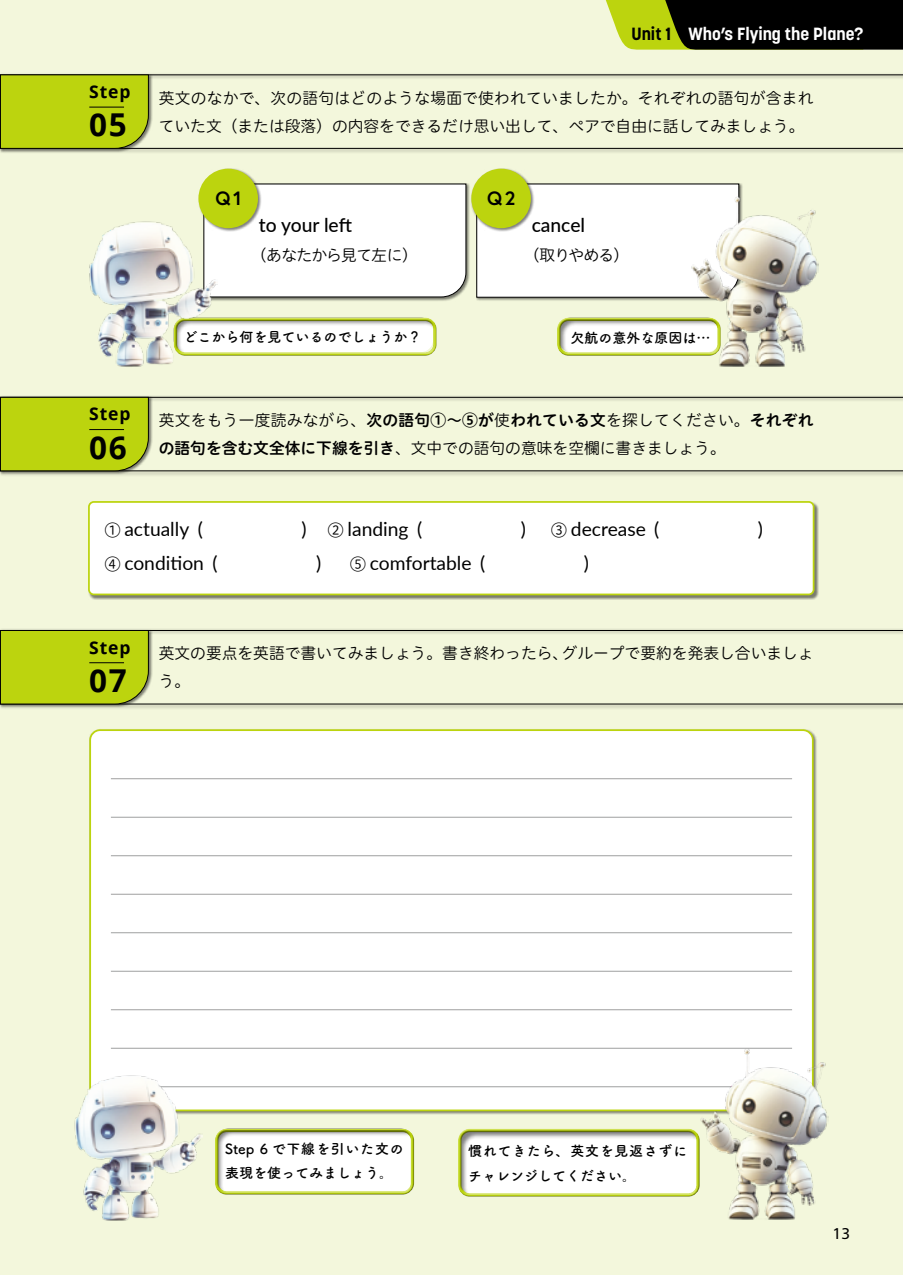
<style>
.page{position:relative;width:903px;height:1275px;background:#f3f7dc}
.page>*{position:absolute;margin:0;border:0;box-sizing:border-box;transform-origin:0 0}
.t1{font:700 31.5px "Open Sans";color:#000}
.t2{font:19.25px "Lato";color:#000}
.t3{font:500 19.25px "Lato";color:#000}
.t4{font:700 19.25px "Europa";color:#000}
.t5{font:700 17.5px "Korolev";color:#fff}
.t6{font:700 17.5px "Open Sans";letter-spacing:.05em;color:#000}
.t7{font:600 16.1px "Rolphie";color:#000}
.t8{font:15.75px/28px "Hiragino UD Sans R Std W3";color:#000}
.t9{font:15.75px "Hiragino UD Sans R Std N W3";letter-spacing:-.05em;color:#000}
.t10{font:700 14px/24.5px "Tsuku A Rd Gothic";color:#000}
.t11{font:700 14px/24.5px "Tsuku A Rd Gothic";letter-spacing:.05em;color:#000}
.s1{color:#000}
.s2{font-family:"Hiragino UD Sans R Std W6"}
.s3{font-family:"Hiragino UD Sans R Std W3";font-size:15.75px}
</style>
<div class="page">
<div style="left:0;top:73px;width:903px;height:81px;background:#dce0c7"></div>
<svg style="left:153px;top:74px;width:750px;height:75px;background:#ebefd5"></svg>
<div style="left:0;top:395px;width:903px;height:81px;background:#000;opacity:.5"></div>
<svg style="left:153px;top:397px;width:750px;height:74px"></svg>
<div style="left:0;top:628px;width:903px;height:81px;background:#000;opacity:.5"></div>
<svg style="left:153px;top:630px;width:750px;height:74px"></svg>
<div style="left:171px;top:315px;width:267px;height:39px;background:#fff;opacity:.5"></div>
<div style="left:172px;top:320px;width:267px;height:36px;background:#000;opacity:.5"></div>
<div style="left:554px;top:315px;width:168px;height:39px;background:#fff;opacity:.5"></div>
<div style="left:556px;top:319px;width:167px;height:38px;background:#000;opacity:.5"></div>
<div style="left:0;top:74px;width:153px;height:79px;background:#000;opacity:.5"></div>
<svg style="left:0;top:74px;width:149px;height:75px;background:#b3c910"></svg>
<div style="left:0;top:396px;width:153px;height:79px;background:#000;opacity:.5"></div>
<svg style="left:0;top:396px;width:149px;height:76px;background:#b3c912"></svg>
<div style="left:0;top:629px;width:153px;height:79px;background:#000;opacity:.5"></div>
<svg style="left:0;top:630px;width:149px;height:75px;background:#b3ca11"></svg>
<hr style="left:89px;top:107px;width:35px;height:1px;background:#000">
<hr style="left:89px;top:429px;width:35px;height:1px;background:#000">
<hr style="left:89px;top:662px;width:35px;height:1px;background:#000">
<div style="left:90px;top:730px;width:723px;height:380px;background:#fff;border-radius:10px"></div>
<hr style="left:111px;top:778px;width:681px;height:1px;background:#9fa0a0">
<hr style="left:111px;top:817px;width:681px;height:1px;background:#9fa0a0">
<hr style="left:111px;top:855px;width:681px;height:1px;background:#9fa0a0">
<hr style="left:111px;top:894px;width:681px;height:1px;background:#9fa0a0">
<hr style="left:111px;top:932px;width:681px;height:1px;background:#9fa0a0">
<hr style="left:111px;top:971px;width:681px;height:1px;background:#9fa0a0">
<hr style="left:111px;top:1009px;width:681px;height:1px;background:#9fa0a0">
<hr style="left:111px;top:1048px;width:681px;height:1px;background:#9fa0a0">
<hr style="left:111px;top:1086px;width:681px;height:1px;background:#9fa0a0">
<div style="left:89px;top:729px;width:725px;height:382px;border:2px solid #bcd40e;border-radius:10px"></div>
<div style="left:212px;top:1126px;width:203px;height:67px;background:#fff;opacity:.5"></div>
<div style="left:213px;top:1130px;width:204px;height:65px;background:#000;opacity:.5"></div>
<div style="left:455px;top:1126px;width:246px;height:69px;background:#fff;opacity:.5"></div>
<div style="left:457px;top:1130px;width:245px;height:67px;background:#000;opacity:.5"></div>
<div style="left:203px;top:183px;width:267px;height:118px;background:#000;opacity:.5"></div>
<div style="left:218px;top:183px;width:249px;height:115px;background:#fff"></div>
<div style="left:476px;top:183px;width:267px;height:118px;background:#000;opacity:.5"></div>
<div style="left:476px;top:183px;width:264px;height:115px;background:#fff"></div>
<div style="left:89px;top:501px;width:730px;height:99px;background:#000;opacity:.5"></div>
<div style="left:89px;top:502px;width:724px;height:92px;background:#fff;border-radius:5px"></div>
<div style="left:88px;top:501px;width:726px;height:94px;border:2px solid #bcd40e;border-radius:5px"></div>
<div style="left:197px;top:168px;width:65px;height:64px;background:#000;opacity:.5"></div>
<div style="left:198px;top:169px;width:60px;height:59px;background:#bcd40e;border-radius:50%"></div>
<div style="left:470px;top:168px;width:65px;height:64px;background:#000;opacity:.5"></div>
<div style="left:471px;top:169px;width:60px;height:59px;background:#bcd40e;border-radius:50%"></div>
<img style="left:89px;top:219px;width:129px;height:148px">
<img style="left:691px;top:196px;width:128px;height:171px">
<img style="left:74px;top:1074px;width:129px;height:146px">
<img style="left:700px;top:1048px;width:128px;height:172px">
<svg style="left:605px;top:0;width:298px;height:50px;background:#2f340b"></svg>
<p class="t6" style="left:89px;top:79px;width:43px">Step</p>
<h1 class="t1" style="left:89px;top:102px;width:39px">05</h1>
<p class="t6" style="left:89px;top:402px;width:43px">Step</p>
<h1 class="t1" style="left:89px;top:425px;width:39px">06</h1>
<p class="t5" style="left:631px;top:23px;width:233px"><span class="s1">Unit 1</span> Who’s Flying the Plane?</p>
<p class="t8" style="left:159px;top:83px;width:656px">英文のなかで、次の語句はどのような場面で使われていましたか。それぞれの語句が含まれていた文（または段落）の内容をできるだけ思い出して、ペアで自由に話してみましょう。</p>
<p class="t4" style="left:215px;top:185px;width:28px">Q1</p>
<p class="t4" style="left:487px;top:185px;width:30px">Q2</p>
<p class="t3" style="left:259px;top:212px;width:95px">to your left</p>
<p class="t9" style="left:251px;top:243px;width:168px">（あなたから見て左に）</p>
<p class="t3" style="left:532px;top:212px;width:55px">cancel</p>
<p class="t9" style="left:524px;top:243px;width:107px">（取りやめる）</p>
<p class="t10" style="left:184px;top:324px;width:239px">どこから何を見ているのでしょうか？</p>
<p class="t10" style="left:570px;top:325px;width:141px">欠航の意外な原因は…</p>
<p class="t8" style="left:159px;top:405px;width:656px">英文をもう一度読みながら、<span class="s2">次の語句①〜⑤が</span>使<span class="s2">われている文</span>を探してください。<span class="s2">それぞれの語句を含む文全体に下線を引き</span>、文中での語句の意味を空欄に書きましょう。</p>
<p class="t2" style="left:105px;top:515px;width:100px"><span class="s3">①</span> actually (</p>
<p class="t2" style="left:301px;top:515px;width:122px">) <span class="s3">②</span> landing (</p>
<p class="t2" style="left:521px;top:515px;width:7px">)</p>
<p class="t2" style="left:551px;top:515px;width:110px"><span class="s3">③</span> decrease (</p>
<p class="t2" style="left:758px;top:515px;width:7px">)</p>
<p class="t2" style="left:105px;top:549px;width:114px"><span class="s3">④</span> condition (</p>
<p class="t2" style="left:316px;top:549px;width:7px">)</p>
<p class="t2" style="left:350px;top:549px;width:137px"><span class="s3">⑤</span> comfortable (</p>
<p class="t2" style="left:584px;top:549px;width:7px">)</p>
<p class="t6" style="left:89px;top:635px;width:43px">Step</p>
<h1 class="t1" style="left:89px;top:658px;width:39px">07</h1>
<p class="t8" style="left:159px;top:638px;width:656px">英文の要点を英語で書いてみましょう。書き終わったら、グループで要約を発表し合いましょう。</p>
<p class="t10" style="left:225px;top:1135px;width:180px">Step 6 で下線を引いた文の表現を使ってみましょう。</p>
<p class="t11" style="left:468px;top:1138px;width:221px">慣れてきたら、英文を見返さずにチャレンジしてください。</p>
<p class="t7" style="left:832px;top:1224px;width:19px">13</p>
</div>
